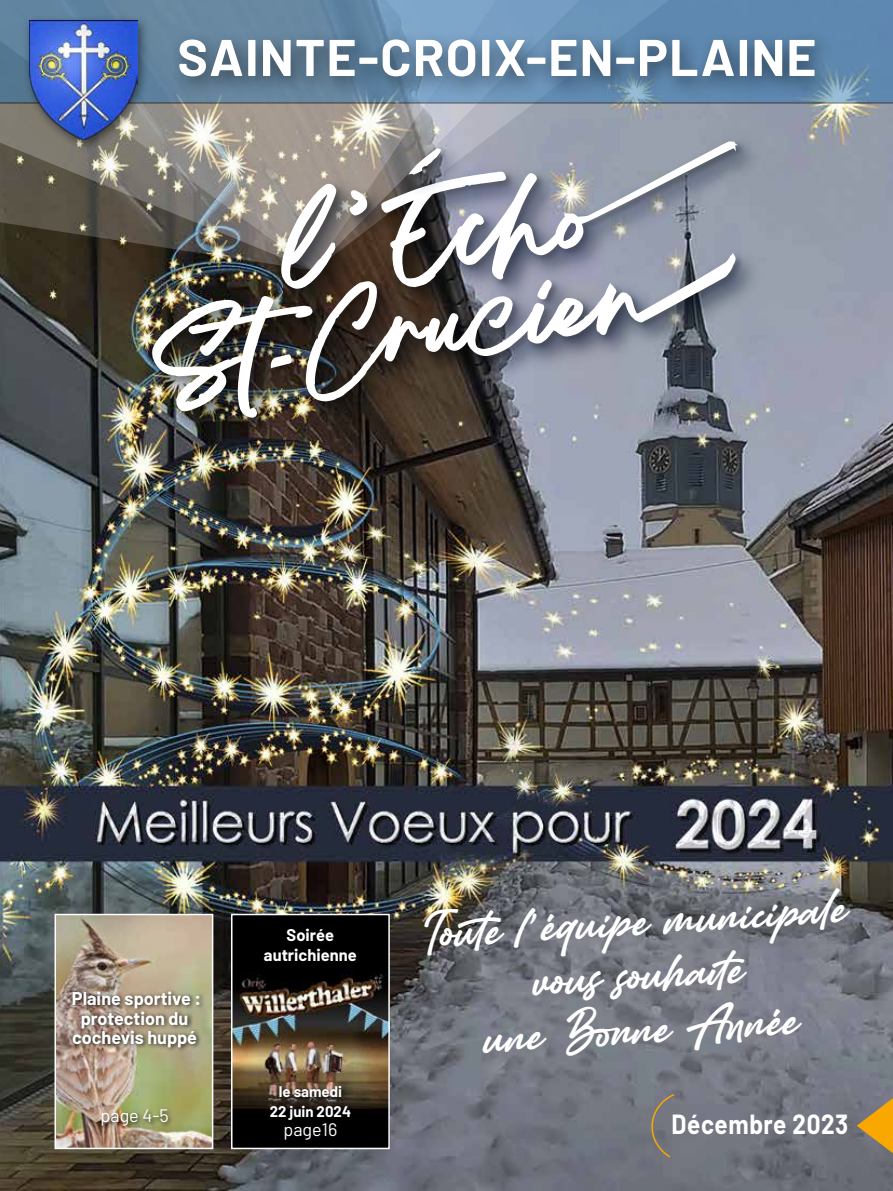
<style>
.page{position:relative;width:893px;height:1191px;background:#fff}
.page>*{position:absolute;margin:0;border:0;box-sizing:border-box;transform-origin:0 0}
.t1{font:700 51.45px "Barlow";letter-spacing:.025em;color:#fff}
.t2{font:45px/54px "Amertha PERSONALUSEONLY";color:#fff;text-align:center}
.t3{font:700 27px "Barlow";letter-spacing:.025em;color:#fff;scale:.9 1}
.t4{font:700 18px/19.5px "Barlow";color:#fff;text-align:center}
.t5{font:18px "Barlow";color:#fff}
.t6{font:700 16.5px/19.5px "Barlow";color:#fff;text-align:center}
.t7{font:700 15px/19.5px "Barlow";color:#fff;text-align:center}
</style>
<div class="page">
<img style="left:0;top:104px;width:893px;height:1087px">
<svg style="left:0;top:104px;width:535px;height:166px;background:#777167"></svg>
<svg style="left:857px;top:1098px;width:36px;height:55px;background:#b48d3e"></svg>
<svg style="left:651px;top:1092px;width:25px;height:66px;background:#7b7876"></svg>
<img style="left:138px;top:127px;width:631px;height:322px">
<svg style="left:281px;top:184px;width:55px;height:105px"></svg>
<svg style="left:349px;top:190px;width:18px;height:25px"></svg>
<svg style="left:381px;top:141px;width:357px;height:146px;background:#989ca7"></svg>
<svg style="left:306px;top:253px;width:430px;height:148px"></svg>
<img style="left:152px;top:296px;width:161px;height:122px">
<img style="left:394px;top:134px;width:78px;height:72px">
<svg style="left:408px;top:148px;width:33px;height:27px"></svg>
<img style="left:58px;top:916px;width:152px;height:230px">
<div style="left:55px;top:913px;width:158px;height:236px;border:2px solid #fff"></div>
<img style="left:234px;top:916px;width:153px;height:230px">
<div style="left:231px;top:913px;width:159px;height:236px;border:2px solid #fff"></div>
<div style="left:70px;top:989px;width:135px;height:143px;background:#000;opacity:.75"></div>
<div style="left:261px;top:926px;width:101px;height:219px;background:#000;opacity:.75"></div>
<svg style="left:0;top:0;width:893px;height:104px;background:#668bab"></svg>
<div style="left:168px;top:31px;width:666px;height:68px;background:#000;opacity:.5"></div>
<div style="left:22px;top:15px;width:128px;height:138px;background:#000;opacity:.5"></div>
<img style="left:29px;top:20px;width:109px;height:119px">
<p class="t1" style="left:177px;top:25px;width:640px">SAINTE-CROIX-EN-PLAINE</p>
<p class="t4" style="left:72px;top:989px;width:131px">Plaine sportive : protection du cochevis huppé</p>
<p class="t5" style="left:101px;top:1104px;width:70px">page 4-5</p>
<p class="t6" style="left:264px;top:925px;width:94px">Soirée autrichienne</p>
<p class="t7" style="left:270px;top:1082px;width:83px">le samedi<br>22 juin 2024</p>
<p class="t5" style="left:284px;top:1118px;width:55px">page16</p>
<p class="t2" style="left:421px;top:906px;width:427px;rotate:-4deg">Toute l’équipe municipal e vous souhaite<br>une Bon ne An née</p>
<p class="t3" style="left:671px;top:1107px;width:198px">Décembre 2023</p>
</div>
